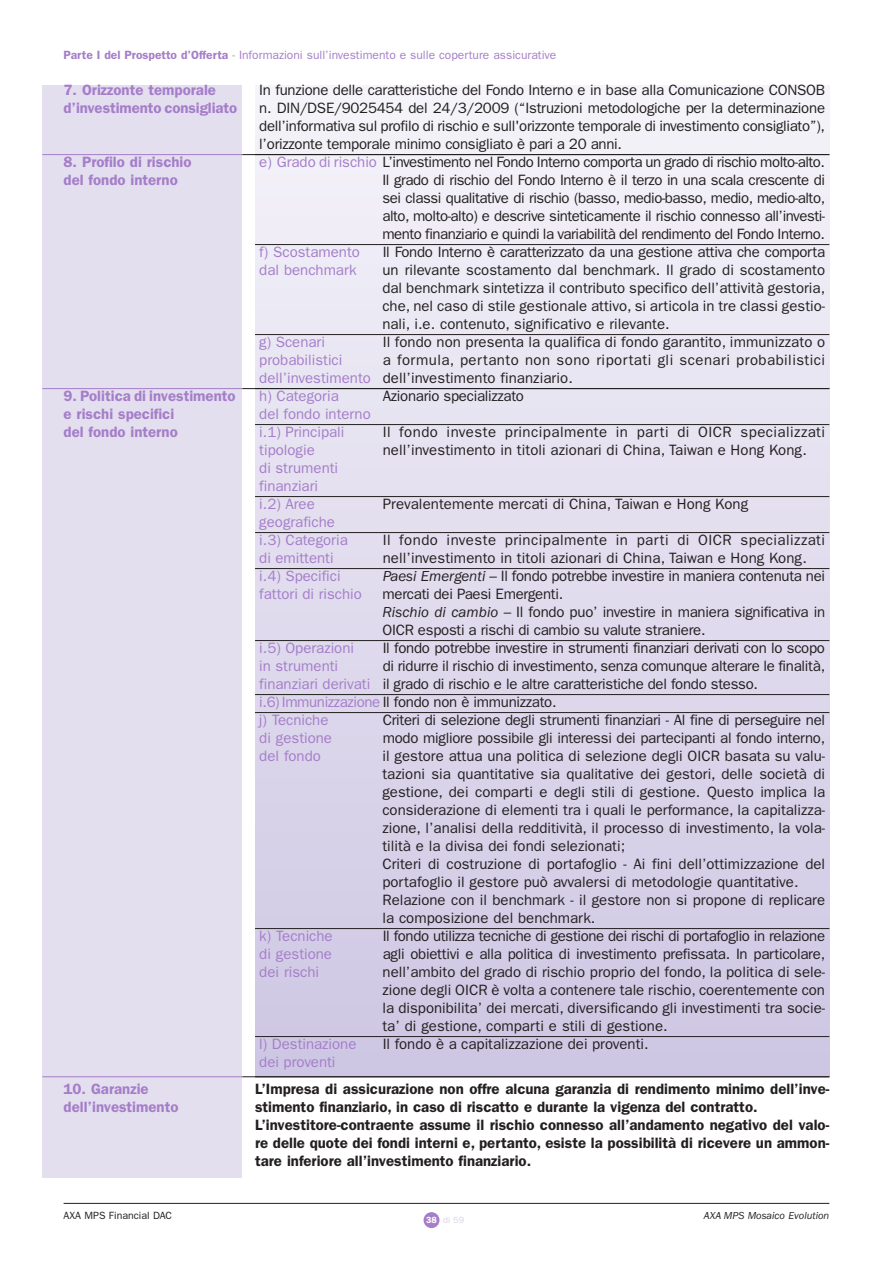
<style>
.page{position:relative;width:893px;height:1263px;background:#fff}
.page>*{position:absolute;margin:0;border:0;box-sizing:border-box;transform-origin:0 0}
.t1{font:15px/18px "Franklin Gothic";letter-spacing:-.015em;color:#231f20}
.t2{font:600 15px/18px "Franklin Gothic";color:#231f20}
.t3{font:15px/18px "Franklin Gothic";color:#a57dc9}
.t4{font:15px/18px "Franklin Gothic";letter-spacing:.03em;color:#231f20}
.t5{font:15px "Franklin Gothic";letter-spacing:.005em;color:#231f20}
.t6{font:600 15px/18px "Franklin Gothic";color:#a57dc9}
.t7{font:12px "Franklin Gothic";color:#a57dc9}
.t8{font:italic 10.5px "Franklin Gothic";color:#231f20}
.t9{font:10.5px "Franklin Gothic";color:#231f20}
.t10{font:9px "Franklin Gothic";color:#d8d3e9}
.s1{font-weight:600}
.s2{color:#a57dc9}
.s3{font-style:italic}
.s4{font-weight:600;color:#fff}
</style>
<div class="page">
<div style="left:255px;top:85px;width:574px;height:991px;background:linear-gradient(to bottom,#f4f3f9,#cdc6e2)"></div>
<div style="left:423px;top:1212px;width:16px;height:16px;background:#a57dc9;border-radius:50%"></div>
<div style="left:42px;top:85px;width:200px;height:1093px;background:#e3dfef"></div>
<hr style="left:255px;top:244px;width:574px;height:1px;background:#231f20">
<hr style="left:255px;top:334px;width:574px;height:1px;background:#231f20">
<hr style="left:255px;top:424px;width:574px;height:1px;background:#231f20">
<hr style="left:255px;top:496px;width:574px;height:1px;background:#231f20">
<hr style="left:255px;top:532px;width:574px;height:1px;background:#231f20">
<hr style="left:255px;top:568px;width:574px;height:1px;background:#231f20">
<hr style="left:255px;top:640px;width:574px;height:1px;background:#231f20">
<hr style="left:255px;top:694px;width:574px;height:1px;background:#231f20">
<hr style="left:255px;top:712px;width:574px;height:1px;background:#231f20">
<hr style="left:255px;top:928px;width:574px;height:1px;background:#231f20">
<hr style="left:255px;top:1036px;width:574px;height:1px;background:#231f20">
<hr style="left:64px;top:1203px;width:765px;height:1px;background:#231f20">
<hr style="left:42px;top:154px;width:200px;height:1px;background:#a57dc9">
<hr style="left:242px;top:154px;width:587px;height:1px;background:#231f20">
<hr style="left:42px;top:388px;width:200px;height:1px;background:#a57dc9">
<hr style="left:242px;top:388px;width:587px;height:1px;background:#231f20">
<hr style="left:42px;top:1076px;width:200px;height:1px;background:#a57dc9">
<hr style="left:242px;top:1076px;width:587px;height:1px;background:#231f20">
<p class="t7" style="left:64px;top:51px;width:494px"><span class="s1">Parte I del Prospetto d’Offerta</span> - Informazioni sull’investimento e sulle coperture assicurative</p>
<p class="t6" style="left:64px;top:83px;width:175px">7. Orizzonte temporale d’investimento consigliato</p>
<p class="t6" style="left:64px;top:155px;width:129px">8. Profilo di rischio del fondo interno</p>
<p class="t6" style="left:64px;top:389px;width:173px">9. Politica di investimento e rischi specifici<br>del fondo interno</p>
<p class="t6" style="left:64px;top:1081px;width:116px">10. Garanzie dell’investimento</p>
<p class="t1" style="left:259px;top:83px;width:567px">In funzione delle caratteristiche del Fondo Interno e in base alla Comunicazione CONSOB</p>
<p class="t1" style="left:259px;top:101px;width:567px">n. DIN/DSE/9025454 del 24/3/2009 (“Istruzioni metodologiche per la determinazione</p>
<p class="t1" style="left:259px;top:119px;width:567px">dell’informativa sul profilo di rischio e sull'orizzonte temporale di investimento consigliato”),</p>
<p class="t1" style="left:259px;top:137px;width:364px">l’orizzonte temporale minimo consigliato è pari a 20 anni.</p>
<p class="t1" style="left:259px;top:155px;width:567px"><span class="s2">e) Grado di rischio</span> L’investimento nel Fondo Interno comporta un grado di rischio molto-alto.</p>
<p class="t1" style="left:382px;top:173px;width:444px">Il grado di rischio del Fondo Interno è il terzo in una scala crescente di</p>
<p class="t1" style="left:382px;top:191px;width:444px">sei classi qualitative di rischio (basso, medio-basso, medio, medio-alto,</p>
<p class="t1" style="left:382px;top:209px;width:444px">alto, molto-alto) e descrive sinteticamente il rischio connesso all’investi-</p>
<p class="t1" style="left:382px;top:227px;width:444px">mento finanziario e quindi la variabilità del rendimento del Fondo Interno.</p>
<p class="t3" style="left:259px;top:245px;width:102px">f) Scostamento</p>
<p class="t1" style="left:382px;top:245px;width:444px">Il Fondo Interno è caratterizzato da una gestione attiva che comporta</p>
<p class="t3" style="left:259px;top:263px;width:99px">dal benchmark</p>
<p class="t1" style="left:382px;top:263px;width:444px;text-align:justify">un rilevante scostamento dal benchmark. Il grado di scostamento dal benchmark sintetizza il contributo specifico dell’attività gestoria, che, nel caso di stile gestionale attivo, si articola in tre classi gestio&shy;nali, i.e. contenuto, significativo e rilevante.</p>
<p class="t3" style="left:259px;top:335px;width:67px">g) Scenari</p>
<p class="t5" style="left:382px;top:337px;width:444px">Il fondo non presenta la qualifica di fondo garantito, immunizzato o</p>
<p class="t3" style="left:259px;top:353px;width:85px">probabilistici</p>
<p class="t4" style="left:259px;top:353px;width:567px;text-indent:123px">a formula, pertanto non sono riportati gli scenari probabilistici <span class="s2">dell’investimento</span> dell’investimento finanziario.<br><span class="s2">h) Categoria</span></p>
<p class="t1" style="left:382px;top:389px;width:143px">Azionario specializzato</p>
<p class="t3" style="left:259px;top:407px;width:113px">del fondo interno i.1) Principali</p>
<p class="t4" style="left:382px;top:425px;width:444px">Il fondo investe principalmente in parti di OICR specializzati</p>
<p class="t3" style="left:259px;top:443px;width:57px">tipologie</p>
<p class="t5" style="left:382px;top:445px;width:426px">nell’investimento in titoli azionari di China, Taiwan e Hong Kong.</p>
<p class="t3" style="left:259px;top:461px;width:80px">di strumenti finanziari i.2) Aree</p>
<p class="t5" style="left:382px;top:499px;width:367px">Prevalentemente mercati di China, Taiwan e Hong Kong</p>
<p class="t3" style="left:259px;top:515px;width:90px">geografiche i.3) Categoria</p>
<p class="t4" style="left:382px;top:533px;width:444px">Il fondo investe principalmente in parti di OICR specializzati</p>
<p class="t3" style="left:259px;top:551px;width:76px">di emittenti</p>
<p class="t5" style="left:382px;top:553px;width:426px">nell’investimento in titoli azionari di China, Taiwan e Hong Kong.</p>
<p class="t3" style="left:259px;top:569px;width:83px">i.4) Specifici</p>
<p class="t1" style="left:382px;top:569px;width:444px"><span class="s3">Paesi Emergenti</span> – Il fondo potrebbe investire in maniera contenuta nei</p>
<p class="t3" style="left:259px;top:587px;width:104px">fattori di rischio</p>
<p class="t1" style="left:382px;top:587px;width:444px">mercati dei Paesi Emergenti.<br><span class="s3">Rischio di cambio</span> – Il fondo puo’ investire in maniera significativa in<br>OICR esposti a rischi di cambio su valute straniere.</p>
<p class="t3" style="left:259px;top:641px;width:96px">i.5) Operazioni</p>
<p class="t1" style="left:382px;top:641px;width:444px">Il fondo potrebbe investire in strumenti finanziari derivati con lo scopo</p>
<p class="t3" style="left:259px;top:659px;width:80px">in strumenti</p>
<p class="t1" style="left:259px;top:659px;width:567px;text-indent:123px">di ridurre il rischio di investimento, senza comunque alterare le finalità, <span class="s2">finanziari derivati</span> il grado di rischio e le altre caratteristiche del fondo stesso. <span class="s2">i.6)Immunizzazione</span> Il fondo non è immunizzato.<br><span class="s2">j) Tecniche</span></p>
<p class="t1" style="left:382px;top:713px;width:444px">Criteri di selezione degli strumenti finanziari - Al fine di perseguire nel</p>
<p class="t3" style="left:259px;top:731px;width:74px">di gestione</p>
<p class="t1" style="left:382px;top:731px;width:444px">modo migliore possibile gli interessi dei partecipanti al fondo interno,</p>
<p class="t3" style="left:259px;top:749px;width:63px">del fondo</p>
<p class="t1" style="left:382px;top:749px;width:444px">il gestore attua una politica di selezione degli OICR basata su valu&shy;tazioni sia quantitative sia qualitative dei gestori, delle società di gestione, dei comparti e degli stili di gestione. Questo implica la considerazione di elementi tra i quali le performance, la capitalizza&shy;zione, l’analisi della redditività, il processo di investimento, la vola&shy;tilità e la divisa dei fondi selezionati;<br>Criteri di costruzione di portafoglio - Ai fini dell’ottimizzazione del portafoglio il gestore può avvalersi di metodologie quantitative.<br>Relazione con il benchmark - il gestore non si propone di replicare la composizione del benchmark.</p>
<p class="t3" style="left:259px;top:929px;width:75px">k) Tecniche</p>
<p class="t1" style="left:382px;top:929px;width:444px">Il fondo utilizza tecniche di gestione dei rischi di portafoglio in relazione</p>
<p class="t3" style="left:259px;top:947px;width:74px">di gestione</p>
<p class="t1" style="left:382px;top:947px;width:444px">agli obiettivi e alla politica di investimento prefissata. In particolare,</p>
<p class="t3" style="left:259px;top:965px;width:61px">dei rischi</p>
<p class="t1" style="left:382px;top:965px;width:444px;text-align:justify">nell’ambito del grado di rischio proprio del fondo, la politica di sele&shy;zione degli OICR è volta a contenere tale rischio, coerentemente con la disponibilita’ dei mercati, diversificando gli investimenti tra socie&shy;ta’ di gestione, comparti e stili di gestione.</p>
<p class="t3" style="left:259px;top:1037px;width:99px">l) Destinazione</p>
<p class="t1" style="left:382px;top:1037px;width:267px">Il fondo è a capitalizzazione dei proventi.</p>
<p class="t3" style="left:259px;top:1055px;width:78px">dei proventi</p>
<p class="t2" style="left:255px;top:1081px;width:576px">L’Impresa di assicurazione non offre alcuna garanzia di rendimento minimo dell’inve&shy;stimento finanziario, in caso di riscatto e durante la vigenza del contratto.<br>L’investitore-contraente assume il rischio connesso all’andamento negativo del valo&shy;re delle quote dei fondi interni e, pertanto, esiste la possibilità di ricevere un ammon&shy;tare inferiore all’investimento finanziario.</p>
<p class="t9" style="left:64px;top:1211px;width:110px">AXA MPS Financial DAC</p>
<p class="t8" style="left:703px;top:1212px;width:127px">AXA MPS Mosaico Evolution</p>
<p class="t10" style="left:426px;top:1217px;width:39px"><span class="s4">38</span> di 59</p>
</div>
